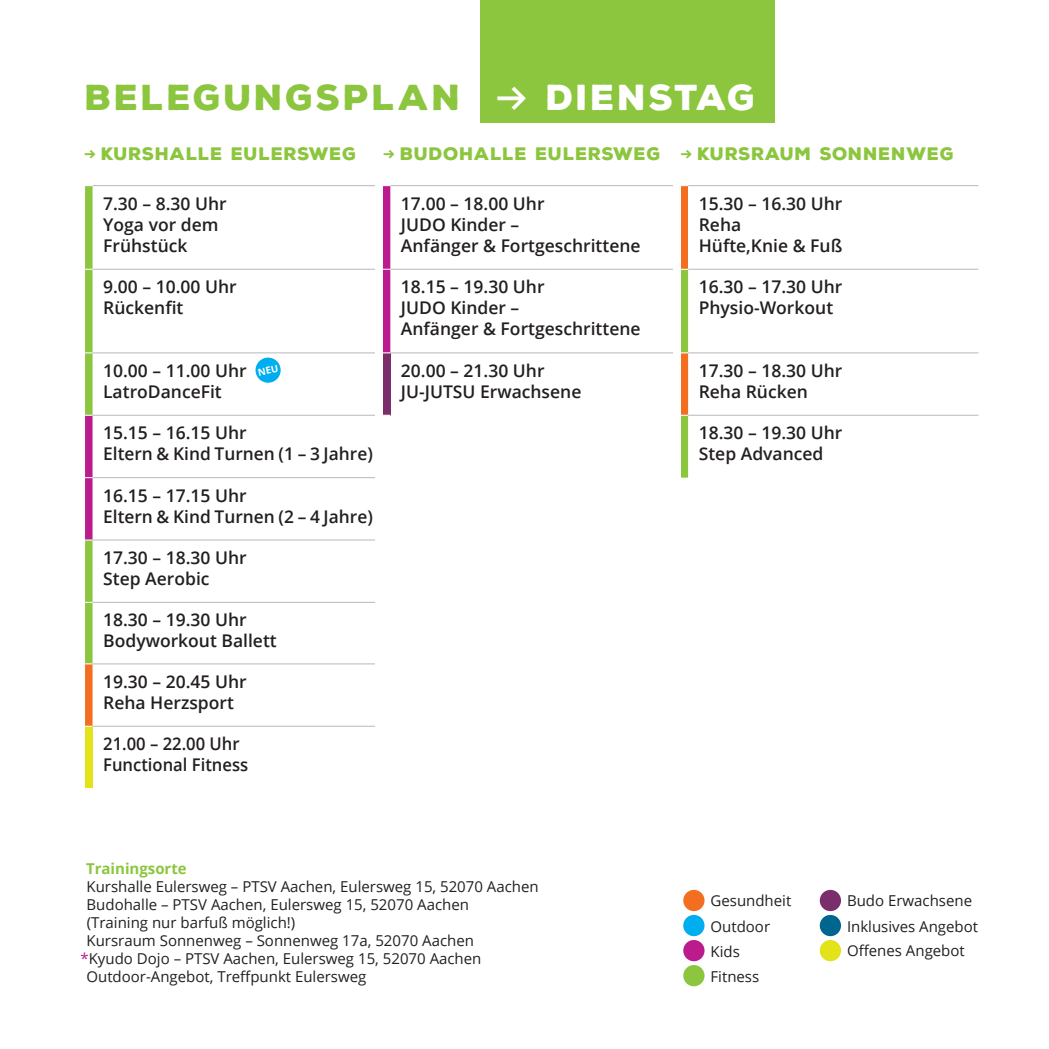
<style>
.page{position:relative;width:1049px;height:1049px;background:#fff}
.page>*{position:absolute;margin:0;border:0;box-sizing:border-box;transform-origin:0 0}
.t1{font:900 35px "Nexa Rust Sans";letter-spacing:.07em;color:#8bc63e}
.t2{font:600 17.5px/21px "Open Sans";color:#231f20}
.t3{font:900 17.5px "Nexa Rust Sans";letter-spacing:.04em;color:#8bc63e}
.t4{font:600 17.5px/21px "Open Sans";color:#231f20;scale:.95 1}
.t5{font:15px/25.2px "Open Sans";color:#231f20}
.t6{font:700 15px "Open Sans";color:#8bc63e}
.s1{font-family:"Klavika Arrows";font-weight:700;color:#fff}
.s2{color:#fff}
.s3{font-family:"Klavika Arrows";font-weight:700}
.s4{color:#bc1b8d}
</style>
<div class="page">
<div style="left:480px;top:0;width:295px;height:123px;background:#8bc63e"></div>
<svg style="left:390px;top:186px;width:298px;height:166px"></svg>
<svg style="left:85px;top:186px;width:305px;height:166px"></svg>
<div style="left:681px;top:186px;width:7px;height:83px;background:#f36e21"></div>
<svg style="left:85px;top:353px;width:603px;height:373px"></svg>
<svg style="left:85px;top:727px;width:8px;height:61px"></svg>
<hr style="left:93px;top:352px;width:290px;height:1px;background:#bcbdc0">
<hr style="left:390px;top:352px;width:291px;height:1px;background:#bcbdc0">
<hr style="left:93px;top:415px;width:290px;height:1px;background:#bcbdc0">
<hr style="left:93px;top:477px;width:290px;height:1px;background:#bcbdc0">
<hr style="left:93px;top:539px;width:290px;height:1px;background:#bcbdc0">
<hr style="left:93px;top:602px;width:290px;height:1px;background:#bcbdc0">
<hr style="left:93px;top:663px;width:290px;height:1px;background:#bcbdc0">
<hr style="left:93px;top:726px;width:290px;height:1px;background:#bcbdc0">
<svg style="left:383px;top:415px;width:7px;height:187px"></svg>
<hr style="left:93px;top:185px;width:290px;height:1px;background:#bcbdc0">
<hr style="left:390px;top:185px;width:291px;height:1px;background:#bcbdc0">
<hr style="left:688px;top:185px;width:290px;height:1px;background:#bcbdc0">
<hr style="left:93px;top:269px;width:290px;height:1px;background:#bcbdc0">
<hr style="left:390px;top:269px;width:291px;height:1px;background:#bcbdc0">
<hr style="left:688px;top:269px;width:290px;height:1px;background:#bcbdc0">
<hr style="left:688px;top:352px;width:290px;height:1px;background:#bcbdc0">
<hr style="left:688px;top:415px;width:290px;height:1px;background:#bcbdc0">
<div style="left:375px;top:130px;width:8px;height:760px;background:#fff"></div>
<div style="left:673px;top:130px;width:8px;height:760px;background:#fff"></div>
<div style="left:255px;top:358px;width:26px;height:25px;background:#00aeef;border-radius:50%"></div>
<div style="left:683px;top:890px;width:21px;height:21px;background:#f36e21;border-radius:50%"></div>
<div style="left:683px;top:915px;width:21px;height:21px;background:#00aeef;border-radius:50%"></div>
<div style="left:683px;top:940px;width:21px;height:21px;background:#bc1b8d;border-radius:50%"></div>
<div style="left:683px;top:965px;width:21px;height:21px;background:#8bc63e;border-radius:50%"></div>
<div style="left:820px;top:890px;width:21px;height:21px;background:#7a2e6b;border-radius:50%"></div>
<div style="left:820px;top:915px;width:21px;height:21px;background:#01668f;border-radius:50%"></div>
<div style="left:820px;top:940px;width:21px;height:21px;background:#e2e318;border-radius:50%"></div>
<h1 class="t1" style="left:85px;top:74px;width:672px">BELEGUNGSPLAN <span class="s1">B</span> <span class="s2">DIENSTAG</span></h1>
<p class="t3" style="left:84px;top:142px;width:274px"><span class="s3">b</span> KURSHALLE EULERSWEG</p>
<p class="t3" style="left:383px;top:142px;width:573px"><span class="s3">b</span> BUDOHALLE EULERSWEG <span class="s3">b</span> KURSRAUM SONNENWEG</p>
<p class="t2" style="left:103px;top:192px;width:125px">7.30 – 8.30 Uhr<br>Yoga vor dem<br>Frühstück</p>
<p class="t2" style="left:401px;top:192px;width:241px">17.00 – 18.00 Uhr<br>JUDO Kinder –<br>Anfänger &amp; Fortgeschrittene</p>
<p class="t2" style="left:699px;top:192px;width:145px">15.30 – 16.30 Uhr<br>Reha<br>Hüfte,Knie &amp; Fuß</p>
<p class="t2" style="left:103px;top:276px;width:135px">9.00 – 10.00 Uhr<br>Rückenfit</p>
<p class="t2" style="left:401px;top:276px;width:241px">18.15 – 19.30 Uhr<br>JUDO Kinder –<br>Anfänger &amp; Fortgeschrittene</p>
<p class="t2" style="left:699px;top:276px;width:145px">16.30 – 17.30 Uhr<br>Physio-Workout</p>
<p class="t2" style="left:103px;top:360px;width:145px">10.00 – 11.00 Uhr<br>LatroDanceFit</p>
<p class="t2" style="left:401px;top:360px;width:182px">20.00 – 21.30 Uhr<br>JU-JUTSU Erwachsene</p>
<p class="t2" style="left:699px;top:360px;width:145px">17.30 – 18.30 Uhr<br>Reha Rücken</p>
<p class="t2" style="left:103px;top:422px;width:271px">15.15 – 16.15 Uhr<br>Eltern &amp; Kind Turnen (1 – 3 Jahre)</p>
<p class="t2" style="left:699px;top:422px;width:145px">18.30 – 19.30 Uhr<br>Step Advanced</p>
<p class="t2" style="left:103px;top:484px;width:271px">16.15 – 17.15 Uhr<br>Eltern &amp; Kind Turnen (2 – 4 Jahre)</p>
<p class="t2" style="left:103px;top:547px;width:145px">17.30 – 18.30 Uhr<br>Step Aerobic</p>
<p class="t2" style="left:103px;top:609px;width:175px">18.30 – 19.30 Uhr<br>Bodyworkout Ballett</p>
<p class="t2" style="left:103px;top:671px;width:145px">19.30 – 20.45 Uhr<br>Reha Herzsport</p>
<p class="t4" style="left:103px;top:733px;width:154px">21.00 – 22.00 Uhr<br>Functional Fitness</p>
<p class="t6" style="left:86px;top:857px;width:102px">Trainingsorte</p>
<p class="t5" style="left:87px;top:873px;width:454px">Kurshalle Eulersweg – PTSV Aachen, Eulersweg 15, 52070 Aachen</p>
<p class="t5" style="left:87px;top:891px;width:384px">Budohalle – PTSV Aachen, Eulersweg 15, 52070 Aachen</p>
<p class="t5" style="left:87px;top:909px;width:210px">(Training nur barfuß möglich!)</p>
<p class="t5" style="left:87px;top:927px;width:389px">Kursraum Sonnenweg – Sonnenweg 17a, 52070 Aachen</p>
<p class="t5" style="left:80px;top:945px;width:402px"><span class="s4">*</span>Kyudo Dojo – PTSV Aachen, Eulersweg 15, 52070 Aachen</p>
<p class="t5" style="left:86px;top:963px;width:281px">Outdoor-Angebot, Treffpunkt Eulersweg</p>
<p class="t5" style="left:710px;top:888px;width:82px">Gesundheit<br>Outdoor<br>Kids<br>Fitness</p>
<p class="t5" style="left:847px;top:888px;width:133px">Budo Erwachsene<br>Inklusives Angebot<br>Offenes Angebot</p>
</div>
